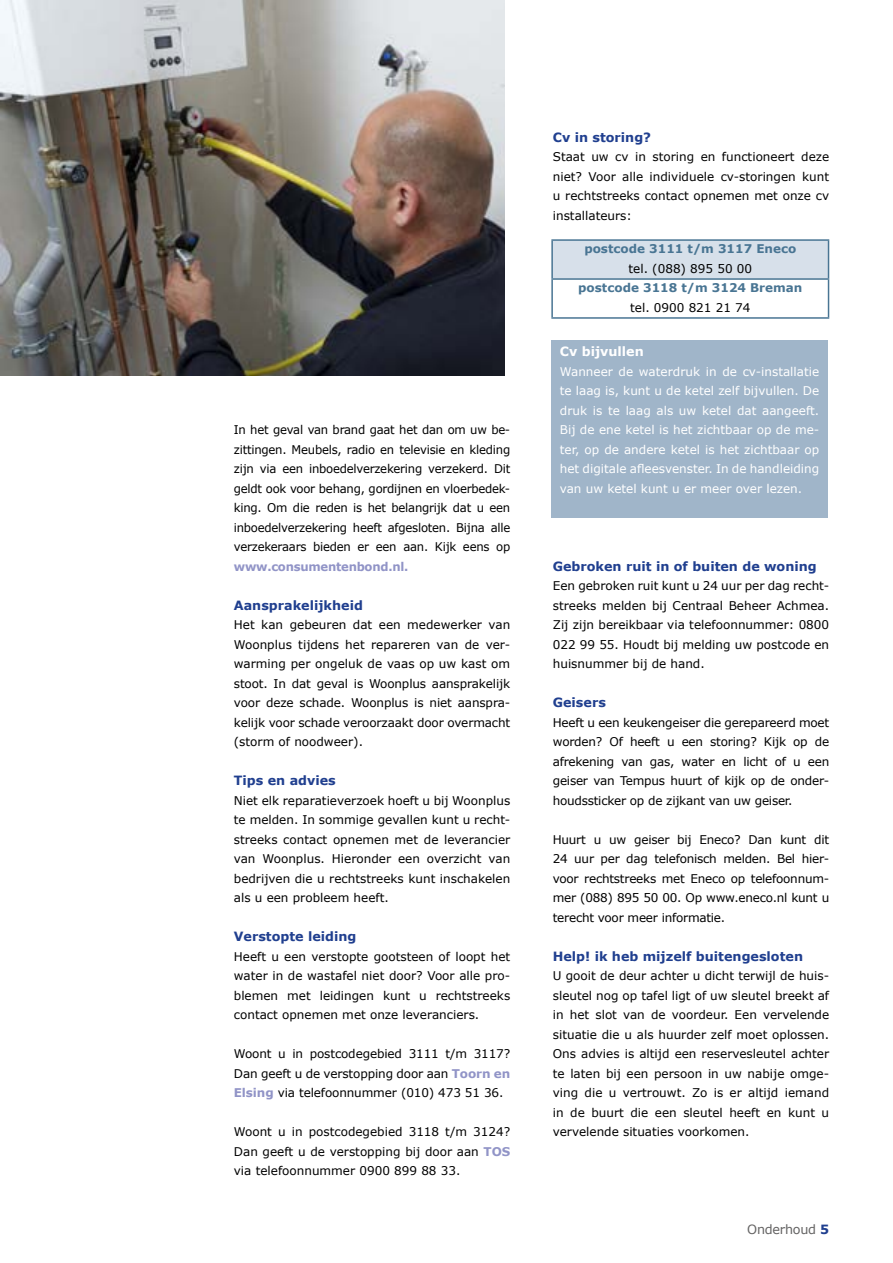
<style>
.page{position:relative;width:893px;height:1263px;background:#fff}
.page>*{position:absolute;margin:0;border:0;box-sizing:border-box;transform-origin:0 0}
.t1{font:700 12.75px "Verdana";color:#203f8f}
.t2{font:700 12.75px "Verdana";color:#fff}
.t3{font:12.75px "Verdana";letter-spacing:-.02em;color:#646363}
.t4{font:12px/19.5px "Verdana";color:#000;text-align:justify}
.t5{font:12px/19.5px "Verdana";color:#fff;text-align:justify}
.t6{font:700 12px "Verdana";color:#497593}
.t7{font:700 12px "Verdana";letter-spacing:-.02em;color:#9194c7}
.s1{font-weight:700;color:#9194c7}
.s2{font-weight:700;color:#203f8f}
</style>
<div class="page">
<img style="left:0;top:0;width:505px;height:376px">
<div style="left:551px;top:340px;width:277px;height:178px;background:#a0b5c9"></div>
<div style="left:552px;top:240px;width:276px;height:39px;background:#d7e0ea"></div>
<hr style="left:551px;top:239px;width:278px;height:2px;background:#497593">
<hr style="left:551px;top:241px;width:2px;height:37px;background:#497593">
<hr style="left:828px;top:241px;width:1px;height:37px;background:#497593">
<hr style="left:551px;top:278px;width:278px;height:2px;background:#497593">
<hr style="left:551px;top:280px;width:2px;height:37px;background:#497593">
<hr style="left:828px;top:280px;width:1px;height:37px;background:#497593">
<hr style="left:551px;top:317px;width:278px;height:2px;background:#497593">
<p class="t4" style="left:234px;top:420px;width:278px">In het geval van brand gaat het dan om uw be&shy;zittingen. Meubels, radio en televisie en kleding zijn via een inboedelverzekering verzekerd. Dit geldt ook voor behang, gordijnen en vloerbedek&shy;king. Om die reden is het belangrijk dat u een inboedelverzekering heeft afgesloten. Bijna alle verzekeraars bieden er een aan. Kijk eens op</p>
<p class="t7" style="left:234px;top:559px;width:176px">www.consumentenbond.nl.</p>
<p class="t1" style="left:234px;top:597px;width:131px">Aansprakelijkheid</p>
<p class="t4" style="left:234px;top:615px;width:278px">Het kan gebeuren dat een medewerker van Woonplus tijdens het repareren van de ver&shy;warming per ongeluk de vaas op uw kast om stoot. In dat geval is Woonplus aansprakelijk voor deze schade. Woonplus is niet aanspra&shy;kelijk voor schade veroorzaakt door overmacht (storm of noodweer).</p>
<p class="t1" style="left:234px;top:773px;width:103px">Tips en advies</p>
<p class="t4" style="left:234px;top:790px;width:278px">Niet elk reparatieverzoek hoeft u bij Woonplus te melden. In sommige gevallen kunt u recht&shy;streeks contact opnemen met de leverancier van Woonplus. Hieronder een overzicht van bedrijven die u rechtstreeks kunt inschakelen als u een probleem heeft.</p>
<p class="t1" style="left:234px;top:929px;width:124px">Verstopte leiding</p>
<p class="t4" style="left:234px;top:946px;width:278px">Heeft u een verstopte gootsteen of loopt het water in de wastafel niet door? Voor alle pro&shy;blemen met leidingen kunt u rechtstreeks contact opnemen met onze leveranciers.</p>
<p class="t4" style="left:234px;top:1044px;width:278px">Woont u in postcodegebied 3111 t/m 3117?<br>Dan geeft u de verstopping door aan <span class="s1">Toorn en Elsing</span> via telefoonnummer (010) 473 51 36.</p>
<p class="t4" style="left:234px;top:1122px;width:278px">Woont u in postcodegebied 3118 t/m 3124?<br>Dan geeft u de verstopping bij door aan <span class="s1">TOS </span>via telefoonnummer 0900 899 88 33.</p>
<p class="t1" style="left:553px;top:129px;width:100px">Cv in storing?</p>
<p class="t4" style="left:553px;top:147px;width:278px">Staat uw cv in storing en functioneert deze niet? Voor alle individuele cv-storingen kunt u rechtstreeks contact opnemen met onze cv installateurs:</p>
<p class="t6" style="left:584px;top:241px;width:213px">postcode 3111 t/m 3117 Eneco</p>
<p class="t4" style="left:628px;top:258px;width:125px">tel. (088) 895 50 00</p>
<p class="t6" style="left:578px;top:280px;width:226px">postcode 3118 t/m 3124 Breman</p>
<p class="t4" style="left:630px;top:297px;width:122px">tel. 0900 821 21 74</p>
<p class="t2" style="left:560px;top:344px;width:85px">Cv bijvullen</p>
<p class="t5" style="left:560px;top:361px;width:261px">Wanneer de waterdruk in de cv-installatie te laag is, kunt u de ketel zelf bijvullen. De druk is te laag als uw ketel dat aangeeft.<br>Bij de ene ketel is het zichtbaar op de me&shy;ter, op de andere ketel is het zichtbaar op het digitale afleesvenster. In de handleiding van uw ketel kunt u er meer over lezen.</p>
<p class="t1" style="left:553px;top:558px;width:266px">Gebroken ruit in of buiten de woning</p>
<p class="t4" style="left:553px;top:576px;width:278px">Een gebroken ruit kunt u 24 uur per dag recht&shy;streeks melden bij Centraal Beheer Achmea.<br>Zij zijn bereikbaar via telefoonnummer: 0800<br>022 99 55. Houdt bij melding uw postcode en huisnummer bij de hand.</p>
<p class="t1" style="left:553px;top:695px;width:55px">Geisers</p>
<p class="t4" style="left:553px;top:712px;width:278px">Heeft u een keukengeiser die gerepareerd moet worden? Of heeft u een storing? Kijk op de afrekening van gas, water en licht of u een geiser van Tempus huurt of kijk op de onder&shy;houdssticker op de zijkant van uw geiser.</p>
<p class="t4" style="left:553px;top:829px;width:278px">Huurt u uw geiser bij Eneco? Dan kunt dit 24 uur per dag telefonisch melden. Bel hier&shy;voor rechtstreeks met Eneco op telefoonnum&shy;mer (088) 895 50 00. Op www.eneco.nl kunt u terecht voor meer informatie.</p>
<p class="t1" style="left:553px;top:948px;width:252px">Help! ik heb mijzelf buitengesloten</p>
<p class="t4" style="left:553px;top:966px;width:278px">U gooit de deur achter u dicht terwijl de huis&shy;sleutel nog op tafel ligt of uw sleutel breekt af in het slot van de voordeur. Een vervelende situatie die u als huurder zelf moet oplossen.<br>Ons advies is altijd een reservesleutel achter te laten bij een persoon in uw nabije omge&shy;ving die u vertrouwt. Zo is er altijd iemand in de buurt die een sleutel heeft en kunt u vervelende situaties voorkomen.</p>
<p class="t3" style="left:747px;top:1221px;width:83px">Onderhoud <span class="s2">5</span></p>
</div>
